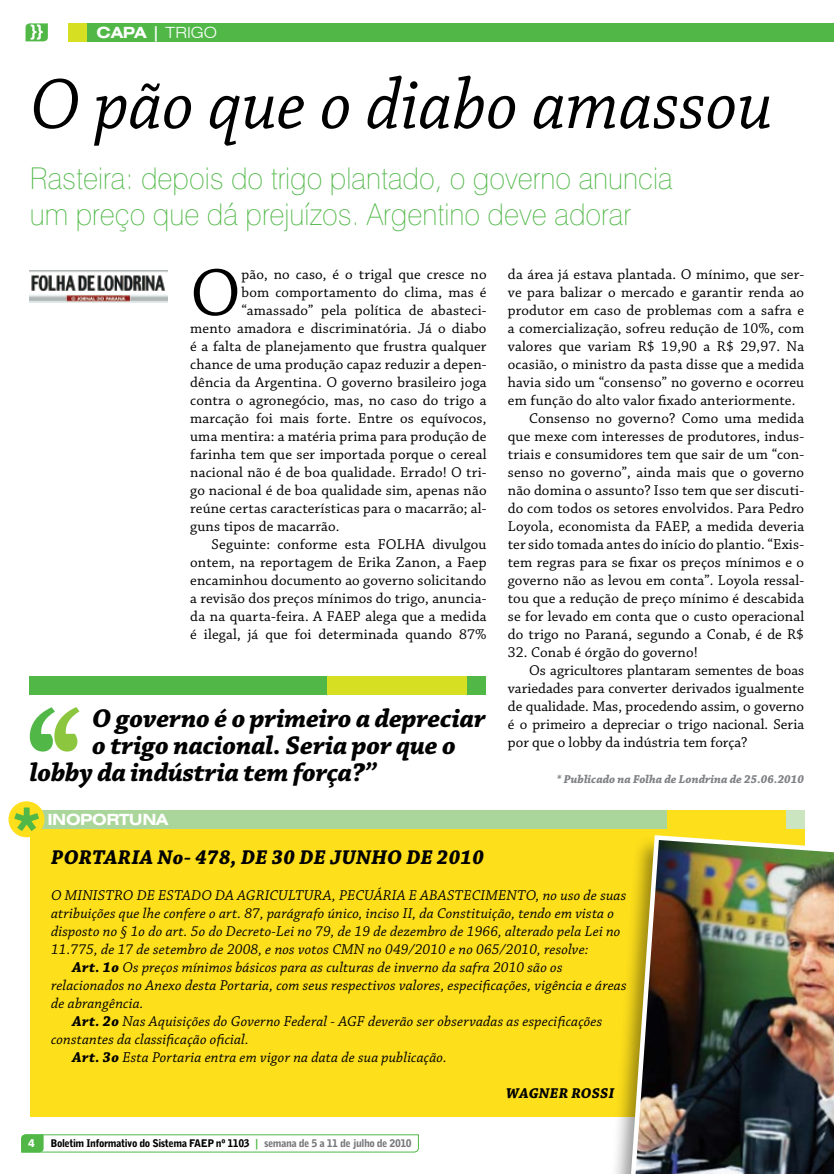
<style>
.page{position:relative;width:834px;height:1174px;background:#fff}
.page>*{position:absolute;margin:0;border:0;box-sizing:border-box;transform-origin:0 0}
.t1{font:italic 75px "Chaparral Pro";color:#000;scale:.96 1}
.t2{font:70.35px "Chaparral Pro";color:#000}
.t3{font:100 30px/36px "Swiss 721 BT";color:#51b848;scale:.96 1}
.t4{font:italic 700 27px "Chaparral Pro";letter-spacing:-.01em;color:#000}
.t5{font:italic 700 21px "Chaparral Pro";letter-spacing:.01em;color:#000}
.t6{font:700 expanded 15.45px "Swiss 721 BT";letter-spacing:-.03em;color:#fff}
.t7{font:300 expanded 15.45px "Swiss 721 BT";color:#fff}
.t8{font:15px/18px "Chaparral Pro";letter-spacing:.01em;color:#000;text-align:right}
.t9{font:italic 15px "Chaparral Pro";letter-spacing:.01em;color:#000}
.t10{font:italic 700 15px "Chaparral Pro";letter-spacing:.01em;color:#000}
.t11{font:italic 700 12px "Chaparral Pro";color:#808285}
.t12{font:800 11.25px "Swiss 721 BT";color:#fff}
.t13{font:900 10.5px "Bell Gothic BT";letter-spacing:-.04em;color:#000}
.s1{font-weight:700}
.s2{font-family:"Bell Centennial BT Bold Listing";font-weight:400;color:#51b848}
.s3{color:#77787b}
</style>
<div class="page">
<svg style="left:21px;top:1134px;width:398px;height:18px"></svg>
<div style="left:68px;top:23px;width:765px;height:18px;background:#51b848"></div>
<div style="left:68px;top:23px;width:18px;height:18px;background:#d7df23"></div>
<svg style="left:26px;top:23px;width:22px;height:18px"></svg>
<div style="left:30px;top:810px;width:774px;height:306px;background:#fedf1c"></div>
<div style="left:35px;top:810px;width:631px;height:18px;background:#abd69b"></div>
<div style="left:786px;top:810px;width:18px;height:18px;background:#cbe5c0"></div>
<div style="left:9px;top:801px;width:36px;height:36px;background:#fedf1c;border-radius:50%"></div>
<svg style="left:14px;top:807px;width:25px;height:24px"></svg>
<div style="left:605px;top:833px;width:228px;height:341px;background:#000;opacity:.4"></div>
<img style="left:625px;top:832px;width:208px;height:342px">
<img style="left:30px;top:270px;width:138px;height:32px">
<div style="left:188px;top:677px;width:295px;height:18px;background:#d7df23"></div>
<div style="left:468px;top:677px;width:18px;height:18px;background:#51b848"></div>
<div style="left:30px;top:677px;width:297px;height:18px;background:#51b848"></div>
<svg style="left:30px;top:707px;width:49px;height:44px"></svg>
<p class="t6" style="left:97px;top:23px;width:28px">CAPA</p>
<p class="t7" style="left:152px;top:23px;width:66px"><span class="s1">|</span> trigo</p>
<h1 class="t1" style="left:30px;top:63px;width:775px">O pão que o diabo amassou</h1>
<h3 class="t3" style="left:30px;top:160px;width:671px">Rasteira: depois do trigo plantado, o governo anuncia um preço que dá prejuízos. Argentino deve adorar</h3>
<h2 class="t2" style="left:190px;top:254px;width:52px">O</h2>
<p class="t8" style="left:241px;top:266px;width:246px">pão, no caso, é o trigal que cresce no</p>
<p class="t8" style="left:241px;top:284px;width:246px">bom comportamento do clima, mas é</p>
<p class="t8" style="left:241px;top:302px;width:246px">“amassado” pela política de abasteci-</p>
<p class="t8" style="left:190px;top:320px;width:298px">mento amadora e discriminatória. Já o diabo</p>
<p class="t8" style="left:190px;top:338px;width:298px">é a falta de planejamento que frustra qualquer</p>
<p class="t8" style="left:190px;top:356px;width:298px">chance de uma produção capaz reduzir a depen-</p>
<p class="t8" style="left:190px;top:374px;width:298px">dência da Argentina. O governo brasileiro joga</p>
<p class="t8" style="left:190px;top:392px;width:298px">contra o agronegócio, mas, no caso do trigo a</p>
<p class="t8" style="left:190px;top:410px;width:298px">marcação foi mais forte. Entre os equívocos,</p>
<p class="t8" style="left:190px;top:428px;width:298px">uma mentira: a matéria prima para produção de</p>
<p class="t8" style="left:190px;top:446px;width:298px">farinha tem que ser importada porque o cereal</p>
<p class="t8" style="left:190px;top:464px;width:298px">nacional não é de boa qualidade. Errado! O tri-</p>
<p class="t8" style="left:190px;top:482px;width:298px">go nacional é de boa qualidade sim, apenas não</p>
<p class="t8" style="left:190px;top:500px;width:298px">reúne certas características para o macarrão; al-</p>
<p class="t8" style="left:190px;top:518px;width:151px">guns tipos de macarrão.</p>
<p class="t8" style="left:211px;top:536px;width:276px">Seguinte: conforme esta FOLHA divulgou</p>
<p class="t8" style="left:190px;top:554px;width:298px">ontem, na reportagem de Erika Zanon, a Faep</p>
<p class="t8" style="left:190px;top:572px;width:298px">encaminhou documento ao governo solicitando</p>
<p class="t8" style="left:190px;top:590px;width:298px">a revisão dos preços mínimos do trigo, anuncia-</p>
<p class="t8" style="left:190px;top:608px;width:155px">da na quarta-feira. A Faep</p>
<p class="t8" style="left:190px;top:608px;width:298px">alega que a medida<br>é ilegal, já que foi determinada quando 87%</p>
<h3 class="t4" style="left:92px;top:702px;width:395px">O governo é o primeiro a depreciar</h3>
<h3 class="t4" style="left:92px;top:729px;width:365px">o trigo nacional. Seria por que o</h3>
<h3 class="t4" style="left:30px;top:756px;width:348px">lobby da indústria tem força?”</h3>
<p class="t8" style="left:508px;top:266px;width:298px">da área já estava plantada. O mínimo, que ser-</p>
<p class="t8" style="left:508px;top:284px;width:298px">ve para balizar o mercado e garantir renda ao</p>
<p class="t8" style="left:508px;top:302px;width:298px">produtor em caso de problemas com a safra e</p>
<p class="t8" style="left:508px;top:320px;width:298px">a comercialização, sofreu redução de 10%, com</p>
<p class="t8" style="left:508px;top:338px;width:298px">valores que variam R$ 19,90 a R$ 29,97. Na</p>
<p class="t8" style="left:508px;top:356px;width:298px">ocasião, o ministro da pasta disse que a medida</p>
<p class="t8" style="left:508px;top:374px;width:298px">havia sido um “consenso” no governo e ocorreu</p>
<p class="t8" style="left:508px;top:392px;width:289px">em função do alto valor fixado anteriormente.</p>
<p class="t8" style="left:529px;top:410px;width:276px">Consenso no governo? Como uma medida</p>
<p class="t8" style="left:508px;top:428px;width:298px">que mexe com interesses de produtores, indus-</p>
<p class="t8" style="left:508px;top:446px;width:298px">triais e consumidores tem que sair de um “con-</p>
<p class="t8" style="left:508px;top:464px;width:298px">senso no governo”, ainda mais que o governo</p>
<p class="t8" style="left:508px;top:482px;width:298px">não domina o assunto? Isso tem que ser discuti-</p>
<p class="t8" style="left:508px;top:500px;width:298px">do com todos os setores envolvidos. Para Pedro</p>
<p class="t8" style="left:508px;top:518px;width:298px">Loyola, economista da Faep, a medida deveria</p>
<p class="t8" style="left:508px;top:536px;width:298px">ter sido tomada antes do início do plantio. “Exis-</p>
<p class="t8" style="left:508px;top:554px;width:298px">tem regras para se fixar os preços mínimos e o</p>
<p class="t8" style="left:508px;top:572px;width:298px">governo não as levou em conta”. Loyola ressal-</p>
<p class="t8" style="left:508px;top:590px;width:298px">tou que a redução de preço mínimo é descabida</p>
<p class="t8" style="left:508px;top:608px;width:298px">se for levado em conta que o custo operacional</p>
<p class="t8" style="left:508px;top:626px;width:298px">do trigo no Paraná, segundo a Conab, é de R$</p>
<p class="t8" style="left:508px;top:644px;width:191px">32. Conab é órgão do governo!</p>
<p class="t8" style="left:529px;top:662px;width:276px">Os agricultores plantaram sementes de boas</p>
<p class="t8" style="left:508px;top:680px;width:298px">variedades para converter derivados igualmente</p>
<p class="t8" style="left:508px;top:698px;width:298px">de qualidade. Mas, procedendo assim, o governo</p>
<p class="t8" style="left:508px;top:716px;width:298px">é o primeiro a depreciar o trigo nacional. Seria</p>
<p class="t8" style="left:508px;top:734px;width:241px">por que o lobby da indústria tem força?</p>
<p class="t11" style="left:556px;top:772px;width:249px">* Publicado na Folha de Londrina de 25.06.2010</p>
<p class="t6" style="left:47px;top:810px;width:122px">INOPORTUNA</p>
<h3 class="t5" style="left:51px;top:845px;width:434px">PORTARIA No- 478, DE 30 DE JUNHO DE 2010</h3>
<p class="t9" style="left:51px;top:887px;width:576px">O MINISTRO DE ESTADO DA AGRICULTURA, PECUÁRIA E ABASTECIMENTO, no uso de suas</p>
<p class="t9" style="left:51px;top:905px;width:564px">atribuições que lhe confere o art. 87, parágrafo único, inciso II, da Constituição, tendo em vista o</p>
<p class="t9" style="left:51px;top:923px;width:571px">disposto no § 1o do art. 5o do Decreto-Lei no 79, de 19 de dezembro de 1966, alterado pela Lei no</p>
<p class="t9" style="left:51px;top:941px;width:539px">11.775, de 17 de setembro de 2008, e nos votos CMN no 049/2010 e no 065/2010, resolve:</p>
<p class="t9" style="left:72px;top:959px;width:491px"><span class="s1">Art. 1o</span> Os preços mínimos básicos para as culturas de inverno da safra 2010 são os</p>
<p class="t9" style="left:51px;top:977px;width:577px">relacionados no Anexo desta Portaria, com seus respectivos valores, especificações, vigência e áreas</p>
<p class="t9" style="left:51px;top:995px;width:94px">de abrangência.</p>
<p class="t9" style="left:72px;top:1013px;width:531px"><span class="s1">Art. 2o</span> Nas Aquisições do Governo Federal - AGF deverão ser observadas as especificações</p>
<p class="t9" style="left:51px;top:1031px;width:199px">constantes da classificação oficial.</p>
<p class="t9" style="left:72px;top:1049px;width:376px"><span class="s1">Art. 3o</span> Esta Portaria entra em vigor na data de sua publicação.</p>
<p class="t10" style="left:506px;top:1084px;width:110px">WAGNER ROSSI</p>
<p class="t12" style="left:28px;top:1136px;width:8px">4</p>
<p class="t13" style="left:51px;top:1137px;width:362px">Boletim Informativo do Sistema FAEP nº 1103 <span class="s2">|</span> <span class="s3">semana de 5 a 11 de julho de 2010</span></p>
</div>
